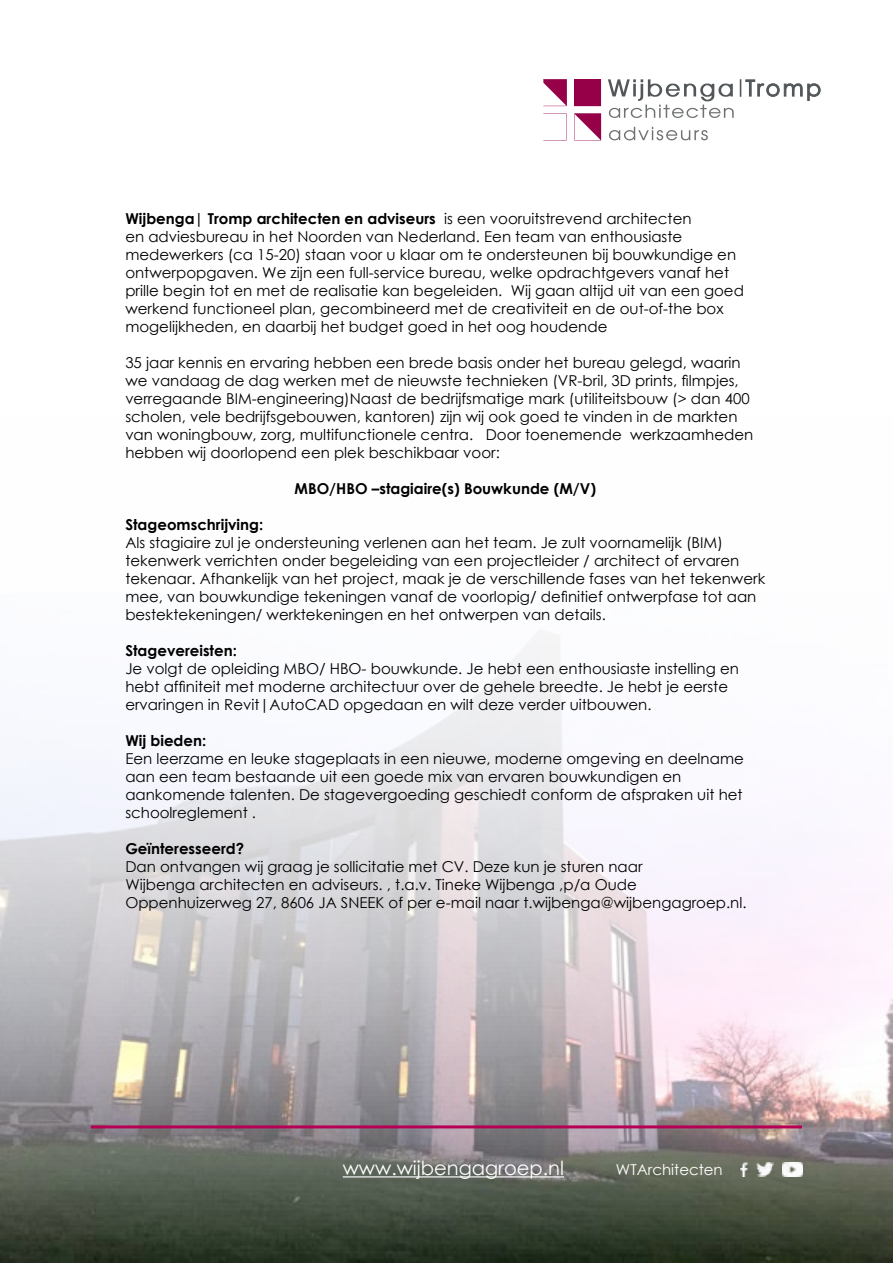
<style>
.page{position:relative;width:893px;height:1263px;background:#fff}
.page>*{position:absolute;margin:0;border:0;box-sizing:border-box;transform-origin:0 0}
.t1{font:19.5px "Century Gothic";color:#fff}
.t2{font:15px/18px "Century Gothic";color:#000}
.t3{font:700 15px "Century Gothic";color:#000}
.t4{font:15px "Century Gothic";color:#fff}
.s1{font-weight:700}
</style>
<div class="page">
<img style="left:0;top:634px;width:893px;height:629px">
<svg style="left:609px;top:127px;width:99px;height:13px"></svg>
<svg style="left:608px;top:79px;width:126px;height:39px"></svg>
<svg style="left:740px;top:79px;width:81px;height:22px"></svg>
<img style="left:756px;top:1162px;width:17px;height:14px">
<img style="left:738px;top:1162px;width:10px;height:14px">
<img style="left:782px;top:1162px;width:20px;height:14px">
<hr style="left:92px;top:1125px;width:709px;height:3px;background:#b60055">
<hr style="left:343px;top:1176px;width:221px;height:1px;background:#fff">
<svg style="left:543px;top:79px;width:24px;height:27px"></svg>
<svg style="left:574px;top:79px;width:27px;height:27px"></svg>
<svg style="left:574px;top:113px;width:27px;height:27px"></svg>
<svg style="left:543px;top:113px;width:24px;height:27px"></svg>
<p class="t2" style="left:125px;top:209px;width:620px"><span class="s1">Wijbenga| Tromp architecten en adviseurs</span> is een vooruitstrevend architecten<br>en adviesbureau in het Noorden van Nederland. Een team van enthousiaste medewerkers (ca 15-20) staan voor u klaar om te ondersteunen bij bouwkundige en ontwerpopgaven. We zijn een full-service bureau, welke opdrachtgevers vanaf het prille begin tot en met de realisatie kan begeleiden. Wij gaan altijd uit van een goed werkend functioneel plan, gecombineerd met de creativiteit en de out-of-the box mogelijkheden, en daarbij het budget goed in het oog houdende</p>
<p class="t2" style="left:125px;top:353px;width:629px">35 jaar kennis en ervaring hebben een brede basis onder het bureau gelegd, waarin we vandaag de dag werken met de nieuwste technieken (VR-bril, 3D prints, filmpjes, verregaande BIM-engineering)Naast de bedrijfsmatige mark (utiliteitsbouw (&gt; dan 400 scholen, vele bedrijfsgebouwen, kantoren) zijn wij ook goed te vinden in de markten van woningbouw, zorg, multifunctionele centra. Door toenemende werkzaamheden hebben wij doorlopend een plek beschikbaar voor:</p>
<p class="t3" style="left:294px;top:477px;width:303px">MBO/HBO –stagiaire(s) Bouwkunde (M/V)</p>
<p class="t3" style="left:125px;top:513px;width:139px">Stageomschrijving:</p>
<p class="t2" style="left:125px;top:533px;width:641px">Als stagiaire zul je ondersteuning verlenen aan het team. Je zult voornamelijk (BIM) tekenwerk verrichten onder begeleiding van een projectleider / architect of ervaren tekenaar. Afhankelijk van het project, maak je de verschillende fases van het tekenwerk mee, van bouwkundige tekeningen vanaf de voorlopig/ definitief ontwerpfase tot aan bestektekeningen/ werktekeningen en het ontwerpen van details.</p>
<p class="t3" style="left:125px;top:639px;width:113px">Stagevereisten:</p>
<p class="t2" style="left:125px;top:659px;width:615px">Je volgt de opleiding MBO/ HBO- bouwkunde. Je hebt een enthousiaste instelling en hebt affiniteit met moderne architectuur over de gehele breedte. Je hebt je eerste ervaringen in Revit|AutoCAD opgedaan en wilt deze verder uitbouwen.</p>
<p class="t3" style="left:125px;top:729px;width:82px">Wij bieden:</p>
<p class="t2" style="left:125px;top:749px;width:620px">Een leerzame en leuke stageplaats in een nieuwe, moderne omgeving en deelname aan een team bestaande uit een goede mix van ervaren bouwkundigen en aankomende talenten. De stagevergoeding geschiedt conform de afspraken uit het schoolreglement .</p>
<p class="t3" style="left:125px;top:837px;width:120px">Geïnteresseerd?</p>
<p class="t2" style="left:125px;top:857px;width:623px">Dan ontvangen wij graag je sollicitatie met CV. Deze kun je sturen naar<br>Wijbenga architecten en adviseurs. , t.a.v. Tineke Wijbenga ,p/a Oude<br>Oppenhuizerweg 27, 8606 JA SNEEK of per e-mail naar t.wijbenga@wijbengagroep.nl.</p>
<h1 class="t1" style="left:343px;top:1154px;width:223px">www.wijbengagroep.nl</h1>
<p class="t4" style="left:616px;top:1159px;width:108px">WTArchitecten</p>
</div>
